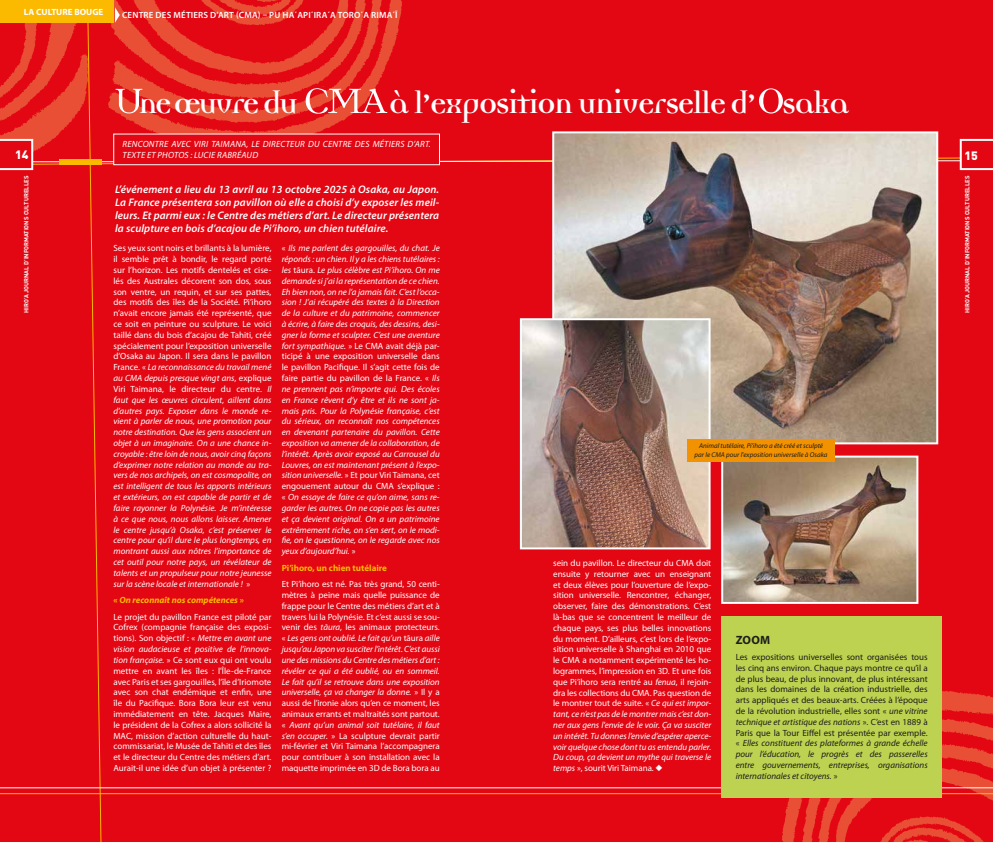
<style>
.page{position:relative;width:993px;height:842px;background:#fff}
.page>*{position:absolute;margin:0;border:0;box-sizing:border-box;transform-origin:0 0}
.t1{font:700 34px "Democratica";letter-spacing:-.04em;color:#fff}
.t2{font:900 12px "DIN";color:#fff}
.t3{font:700 12px "Myriad Pro";color:#1d1d1b}
.t4{font:italic 600 11px/13.2px "Myriad Pro";letter-spacing:.01em;color:#fff;text-align:justify}
.t5{font:italic 9px/10.8px "Myriad Pro";color:#fff;text-align:justify}
.t6{font:9px/10.8px "Myriad Pro";letter-spacing:-.005em;color:#fff;text-align:justify}
.t7{font:9px/10.8px "Myriad Pro";color:#1d1d1b;text-align:justify}
.t8{font:600 9px "Myriad Pro";letter-spacing:.02em;color:#fff}
.t9{font:700 9px "Myriad Pro";color:#fbba00}
.t10{font:700 9px "Myriad Pro";color:#fff}
.t11{font:italic 7px/8.4px "Myriad Pro";color:#1d1d1b;text-align:center}
.t12{font:700 6px "DIN";color:#fff}
.s1{font-weight:400;font-size:57px}
.s2{font-style:normal}
.s3{font-weight:700;color:#fbba00}
.s4{font-weight:700;font-style:italic;color:#fbba00}
.s5{font-style:italic}
</style>
<div class="page">
<div style="left:0;top:0;width:992px;height:842px;background:#e30613"></div>
<div style="left:114px;top:134px;width:325px;height:31px;background:#e30613"></div>
<div style="left:113px;top:134px;width:326px;height:31px;border:1px solid #fff"></div>
<div style="left:0;top:0;width:113px;height:23px;background:#fbba00"></div>
<div style="left:721px;top:616px;width:220px;height:181px;background:#bed251"></div>
<img style="left:555px;top:134px;width:379px;height:307px">
<div style="left:552px;top:131px;width:385px;height:313px;border:2px solid #fff"></div>
<img style="left:724px;top:459px;width:191px;height:142px">
<div style="left:721px;top:456px;width:197px;height:148px;border:2px solid #fff"></div>
<img style="left:522px;top:321px;width:185px;height:225px">
<div style="left:519px;top:318px;width:191px;height:231px;border:2px solid #fff"></div>
<div style="left:687px;top:439px;width:147px;height:22px;background:#f39200"></div>
<p class="t10" style="left:24px;top:6px;width:19px">LA CULTURE</p>
<p class="t10" style="left:74px;top:6px;width:30px">BOUGE</p>
<p class="t8" style="left:122px;top:10px;width:277px">CENTRE DES MÉTIERS D’ART (CMA) – PU HA΄API΄IRA΄A TORO΄A RIMA΄Ī</p>
<h1 class="t1" style="left:113px;top:88px;width:737px"><span class="s1">U</span>ne œuvre du <span class="s1">CMA</span> à l’exposition universelle d’<span class="s1">O</span>saka</h1>
<h2 class="t2" style="left:15px;top:147px;width:15px">14</h2>
<p class="t5" style="left:122px;top:139px;width:11px">Rencontre</p>
<p class="t5" style="left:171px;top:139px;width:6px">avec</p>
<p class="t5" style="left:194px;top:139px;width:28px">Viri Taimana</p>
<p class="t5" style="left:246px;top:139px;width:23px">, le directeur</p>
<p class="t5" style="left:308px;top:139px;width:21px">du centre</p>
<p class="t5" style="left:355px;top:139px;width:6px">des</p>
<p class="t5" style="left:372px;top:139px;width:6px">métiers</p>
<p class="t5" style="left:407px;top:139px;width:25px">d’art.</p>
<p class="t5" style="left:123px;top:150px;width:42px">Texte et photos</p>
<p class="t5" style="left:190px;top:150px;width:13px">: Lucie</p>
<p class="t5" style="left:217px;top:150px;width:12px">Rabréaud</p>
<h2 class="t2" style="left:964px;top:147px;width:15px">15</h2>
<p class="t12" style="left:22px;top:313px;width:138px;rotate:-90deg">HIRO’A JOURNAL D’IN FORMATIONSCULTURELLES</p>
<p class="t4" style="left:115px;top:182px;width:326px">L’événement a lieu du 13 avril au 13 octobre 2025 à Osaka, au Japon.<br>La France présentera son pavillon où elle a choisi d’y exposer les meil&shy;leurs. Et parmi eux : le Centre des métiers d’art. Le directeur présentera la sculpture en bois d’acajou de Pi’ihoro, un chien tutélaire.</p>
<p class="t5" style="left:113px;top:243px;width:159px"><span class="s2">Ses yeux sont noirs et brillants à la lumière, il semble prêt à bondir, le regard porté sur l’horizon. Les motifs dentelés et cise&shy;lés des Australes décorent son dos, sous son ventre, un requin, et sur ses pattes, des motifs des îles de la Société. Pi’ihoro n’avait encore jamais été représenté, que ce soit en peinture ou sculpture. Le voici taillé dans du bois d’acajou de Tahiti, créé spécialement pour l’exposition universelle d’Osaka au Japon. Il sera dans le pavillon France. «</span> La reconnaissance du travail mené au CMA depuis presque vingt ans<span class="s2">, explique Viri Taimana, le directeur du centre.</span> Il faut que les œuvres circulent, aillent dans d’autres pays. Exposer dans le monde re&shy;vient à parler de nous, une promotion pour notre destination. Que les gens associent un objet à un imaginaire. On a une chance in&shy;croyable : être loin de nous, avoir cinq façons d’exprimer notre relation au monde au tra&shy;vers de nos archipels, on est cosmopolite, on est intelligent de tous les apports intérieurs et extérieurs, on est capable de partir et de faire rayonner la Polynésie. Je m’intéresse à ce que nous, nous allons laisser. Amener le centre jusqu’à Osaka, c’est préserver le centre pour qu’il dure le plus longtemps, en montrant aussi aux nôtres l’importance de cet outil pour notre pays, un révélateur de talents et un propulseur pour notre jeunesse sur la scène locale et internationale ! <span class="s2">»</span></p>
<p class="t6" style="left:113px;top:592px;width:159px;line-height:16.5px"><span class="s3">«</span> <span class="s4">On reconnaît nos compétences</span> <span class="s3">»<br></span>Le projet du pavillon France est piloté par</p>
<p class="t6" style="left:113px;top:622px;width:159px">Cofrex (compagnie française des exposi&shy;tions). Son objectif : « <span class="s5">Mettre en avant une vision audacieuse et positive de l’innova&shy;tion française.</span> » Ce sont eux qui ont voulu mettre en avant les îles : l'Île-de-France avec Paris et ses gargouilles, l’île d’Iriomote avec son chat endémique et enfin, une île du Pacifique. Bora Bora leur est venu immédiatement en tête. Jacques Maire, le président de la Cofrex a alors sollicité la MAC, mission d’action culturelle du haut&shy;commissariat, le Musée de Tahiti et des îles et le directeur du Centre des métiers d’art.<br>Aurait-il une idée d’un objet à présenter ?</p>
<p class="t5" style="left:281px;top:243px;width:159px"><span class="s2">«</span> Ils me parlent des gargouilles, du chat. Je réponds : un chien. Il y a les chiens tutélaires : les <span class="s2">tāura.</span> Le plus célèbre est Pi’ihoro. On me demande si j’ai la représentation de ce chien.<br>Eh bien non, on ne l’a jamais fait. C’est l’occa&shy;sion ! J’ai récupéré des textes à la Direction de la culture et du patrimoine, commencer à écrire, à faire des croquis, des dessins, desi&shy;gner la forme et sculpter. C’est une aventure fort sympathique. <span class="s2">» Le CMA avait déjà par&shy;ticipé à une exposition universelle dans le pavillon Pacifique. Il s’agit cette fois de faire partie du pavillon de la France. «</span> Ils ne prennent pas n’importe qui. Des écoles en France rêvent d’y être et ils ne sont ja&shy;mais pris. Pour la Polynésie française, c’est du sérieux, on reconnaît nos compétences en devenant partenaire du pavillon. Cette exposition va amener de la collaboration, de l’intérêt. Après avoir exposé au Carrousel du Louvres, on est maintenant présent à l’expo&shy;sition universelle. <span class="s2">» Et pour Viri Taimana, cet engouement autour du CMA s’explique : «</span> On essaye de faire ce qu’on aime, sans re&shy;garder les autres. On ne copie pas les autres et ça devient original. On a un patrimoine extrêmement riche, on s’en sert, on le modi&shy;fie, on le questionne, on le regarde avec nos yeux d’aujourd’hui. <span class="s2">»</span></p>
<p class="t9" style="left:281px;top:562px;width:107px">Pi’ihoro, un chien tutélaire</p>
<p class="t6" style="left:281px;top:579px;width:159px">Et Pi’ihoro est né. Pas très grand, 50 centi&shy;mètres à peine mais quelle puissance de frappe pour le Centre des métiers d’art et à travers lui la Polynésie. Et c’est aussi se sou&shy;venir des <span class="s5">tāura</span>, les animaux protecteurs. « <span class="s5">Les gens ont oublié. Le fait qu’un</span> tāura <span class="s5">aille jusqu’au Japon va susciter l’intérêt. C’est aussi une des missions du Centre des métiers d’art : révéler ce qui a été oublié, ou en sommeil.<br>Le fait qu’il se retrouve dans une exposition universelle, ça va changer la donne.</span> » Il y a aussi de l’ironie alors qu’en ce moment, les animaux errants et maltraités sont partout. « <span class="s5">Avant qu’un animal soit tutélaire, il faut s’en occuper.</span> » La sculpture devrait partir mi-février et Viri Taimana l’accompagnera pour contribuer à son installation avec la maquette imprimée en 3D de Bora bora au</p>
<p class="t12" style="left:963px;top:313px;width:138px;rotate:-90deg">HIRO’A JOURNAL D’IN FORMATIONSCULTURELLES</p>
<p class="t11" style="left:694px;top:442px;width:134px">Animal tutélaire, Pi'ihoro a été créé et sculpté par le CMA pour l'exposition universelle à Osaka</p>
<p class="t6" style="left:553px;top:557px;width:159px">sein du pavillon. Le directeur du CMA doit ensuite y retourner avec un enseignant et deux élèves pour l’ouverture de l’expo&shy;sition universelle. Rencontrer, échanger, observer, faire des démonstrations. C’est là-bas que se concentrent le meilleur de chaque pays, ses plus belles innovations du moment. D’ailleurs, c’est lors de l’expo&shy;sition universelle à Shanghai en 2010 que le CMA a notamment expérimenté les ho&shy;logrammes, l’impression en 3D. Et une fois que Pi’ihoro sera rentré au <span class="s5">fenua</span>, il rejoin&shy;dra les collections du CMA. Pas question de le montrer tout de suite. « <span class="s5">Ce qui est impor&shy;tant, ce n’est pas de le montrer mais c’est don&shy;ner aux gens l'envie de le voir. Ça va susciter un intérêt. Tu donnes l’envie d’espérer aperce&shy;voir quelque chose dont tu as entendu parler.<br>Du coup, ça devient un mythe qui traverse le temps</span> », sourit Viri Taimana. ◆</p>
<h2 class="t3" style="left:735px;top:632px;width:36px">Zoom</h2>
<p class="t7" style="left:735px;top:651px;width:193px">Les expositions universelles sont organisées tous les cinq ans environ. Chaque pays montre ce qu’il a de plus beau, de plus innovant, de plus intéressant dans les domaines de la création industrielle, des arts appliqués et des beaux-arts. Créées à l’époque de la révolution industrielle, elles sont « <span class="s5">une vitrine technique et artistique des nations</span> ». C’est en 1889 à Paris que la Tour Eiffel est présentée par exemple. « <span class="s5">Elles constituent des plateformes à grande échelle pour l’éducation, le progrès et des passerelles entre gouvernements, entreprises, organisations internationales et citoyens.</span> »</p>
</div>
